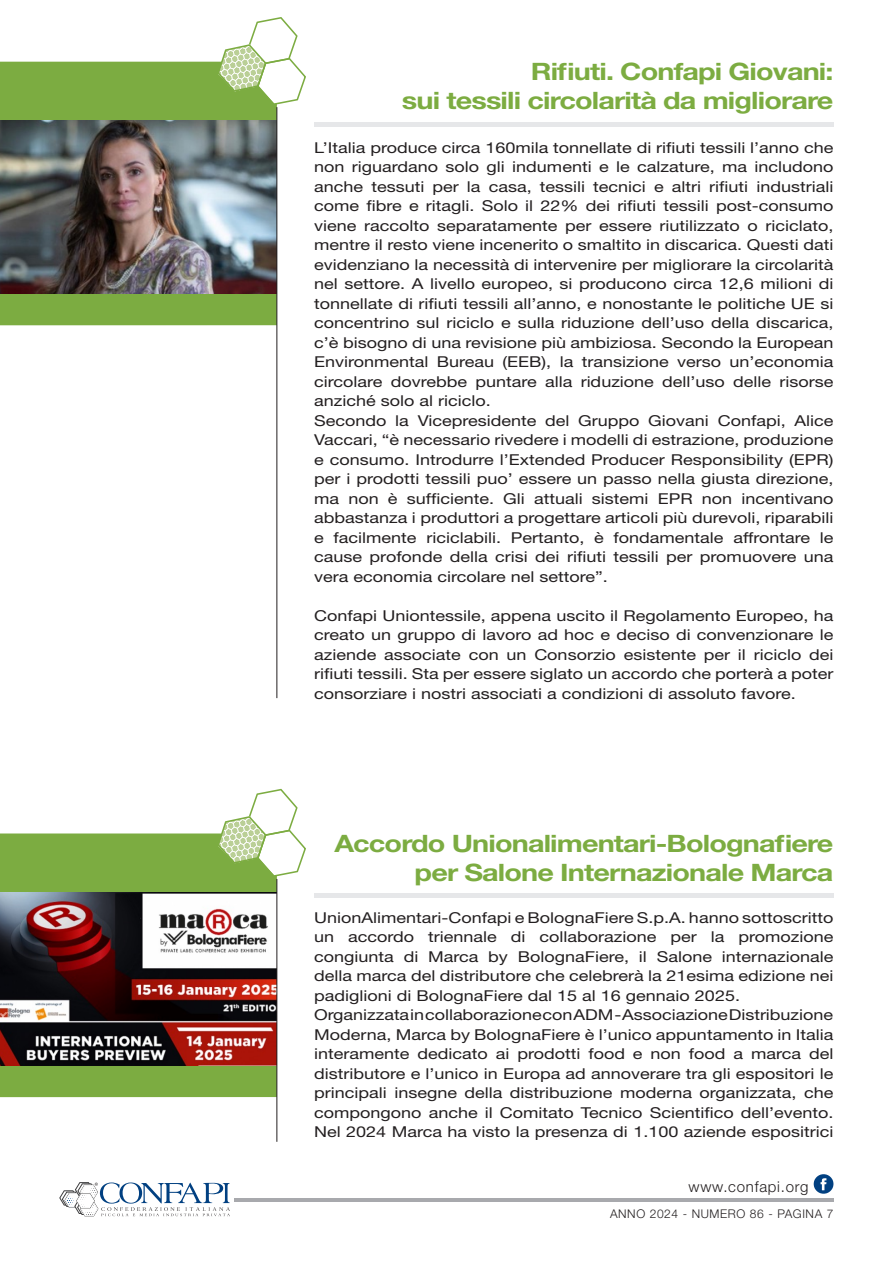
<style>
.page{position:relative;width:893px;height:1263px;background:#fff}
.page>*{position:absolute;margin:0;border:0;box-sizing:border-box;transform-origin:0 0}
.t1{font:700 24px/28.8px "Helvetica Neue";letter-spacing:-.03em;color:#7cac41;text-align:right;scale:1.2 1}
.t2{font:15px/19.5px "Helvetica Neue";color:#231f20;scale:1.2 1}
.t3{font:300 15px "Helvetica Neue";letter-spacing:.05em;color:#231f20}
.t4{font:300 12px "Helvetica Neue";letter-spacing:.05em;color:#231f20}
</style>
<div class="page">
<hr style="left:234px;top:1198px;width:600px;height:3px;background:#a8a9ad">
<svg style="left:814px;top:1174px;width:19px;height:20px"></svg>
<svg style="left:59px;top:1182px;width:171px;height:35px"></svg>
<div style="left:0;top:62px;width:277px;height:263px;background:#7cac41"></div>
<hr style="left:314px;top:122px;width:519px;height:4px;background:#e6e7e9">
<svg style="left:217px;top:17px;width:89px;height:88px"></svg>
<img style="left:0;top:120px;width:277px;height:173px">
<hr style="left:277px;top:107px;width:1px;height:591px;background:#231f20">
<div style="left:0;top:833px;width:277px;height:264px;background:#7cac41"></div>
<hr style="left:314px;top:894px;width:519px;height:4px;background:#e6e7e9">
<svg style="left:217px;top:789px;width:89px;height:88px"></svg>
<img style="left:0;top:892px;width:277px;height:173px">
<hr style="left:277px;top:879px;width:1px;height:263px;background:#231f20">
<h1 class="t1" style="left:402px;top:57px;width:361px">Rifiuti. Confapi Giovani:<br>sui tessili circolarità da migliorare</h1>
<p class="t2" style="left:314px;top:138px;width:434px">L’Italia produce circa 160mila tonnellate di rifiuti tessili l’anno che non riguardano solo gli indumenti e le calzature, ma includono anche tessuti per la casa, tessili tecnici e altri rifiuti industriali come fibre e ritagli. Solo il 22% dei rifiuti tessili post-consumo viene raccolto separatamente per essere riutilizzato o riciclato, mentre il resto viene incenerito o smaltito in discarica. Questi dati evidenziano la necessità di intervenire per migliorare la circolarità nel settore. A livello europeo, si producono circa 12,6 milioni di tonnellate di rifiuti tessili all’anno, e nonostante le politiche UE si concentrino sul riciclo e sulla riduzione dell’uso della discarica, c’è bisogno di una revisione più ambiziosa. Secondo la European Environmental Bureau (EEB), la transizione verso un’economia circolare dovrebbe puntare alla riduzione dell’uso delle risorse anziché solo al riciclo.<br>Secondo la Vicepresidente del Gruppo Giovani Confapi, Alice Vaccari, “è necessario rivedere i modelli di estrazione, produzione e consumo. Introdurre l’Extended Producer Responsibility (EPR) per i prodotti tessili puo’ essere un passo nella giusta direzione, ma non è sufficiente. Gli attuali sistemi EPR non incentivano abbastanza i produttori a progettare articoli più durevoli, riparabili e facilmente riciclabili. Pertanto, è fondamentale affrontare le cause profonde della crisi dei rifiuti tessili per promuovere una vera economia circolare nel settore”.</p>
<p class="t2" style="left:314px;top:606px;width:434px;text-align:justify">Confapi Uniontessile, appena uscito il Regolamento Europeo, ha creato un gruppo di lavoro ad hoc e deciso di convenzionare le aziende associate con un Consorzio esistente per il riciclo dei rifiuti tessili. Sta per essere siglato un accordo che porterà a poter consorziare i nostri associati a condizioni di assoluto favore.</p>
<h1 class="t1" style="left:334px;top:829px;width:417px">Accordo Unionalimentari-Bolognafiere per Salone Internazionale Marca</h1>
<p class="t2" style="left:314px;top:907px;width:434px">UnionAlimentari-Confapi e BolognaFiere S.p.A. hanno sottoscritto un accordo triennale di collaborazione per la promozione congiunta di Marca by BolognaFiere, il Salone internazionale della marca del distributore che celebrerà la 21esima edizione nei padiglioni di BolognaFiere dal 15 al 16 gennaio 2025.<br>Organizzata in collaborazione con ADM - Associazione Distribuzione Moderna, Marca by BolognaFiere è l’unico appuntamento in Italia interamente dedicato ai prodotti food e non food a marca del distributore e l’unico in Europa ad annoverare tra gli espositori le principali insegne della distribuzione moderna organizzata, che compongono anche il Comitato Tecnico Scientifico dell’evento.<br>Nel 2024 Marca ha visto la presenza di 1.100 aziende espositrici</p>
<p class="t3" style="left:689px;top:1177px;width:122px">www.confapi.org</p>
<p class="t4" style="left:610px;top:1206px;width:225px">ANNO 2024 - NUMERO 86 - PAGINA 7</p>
</div>
